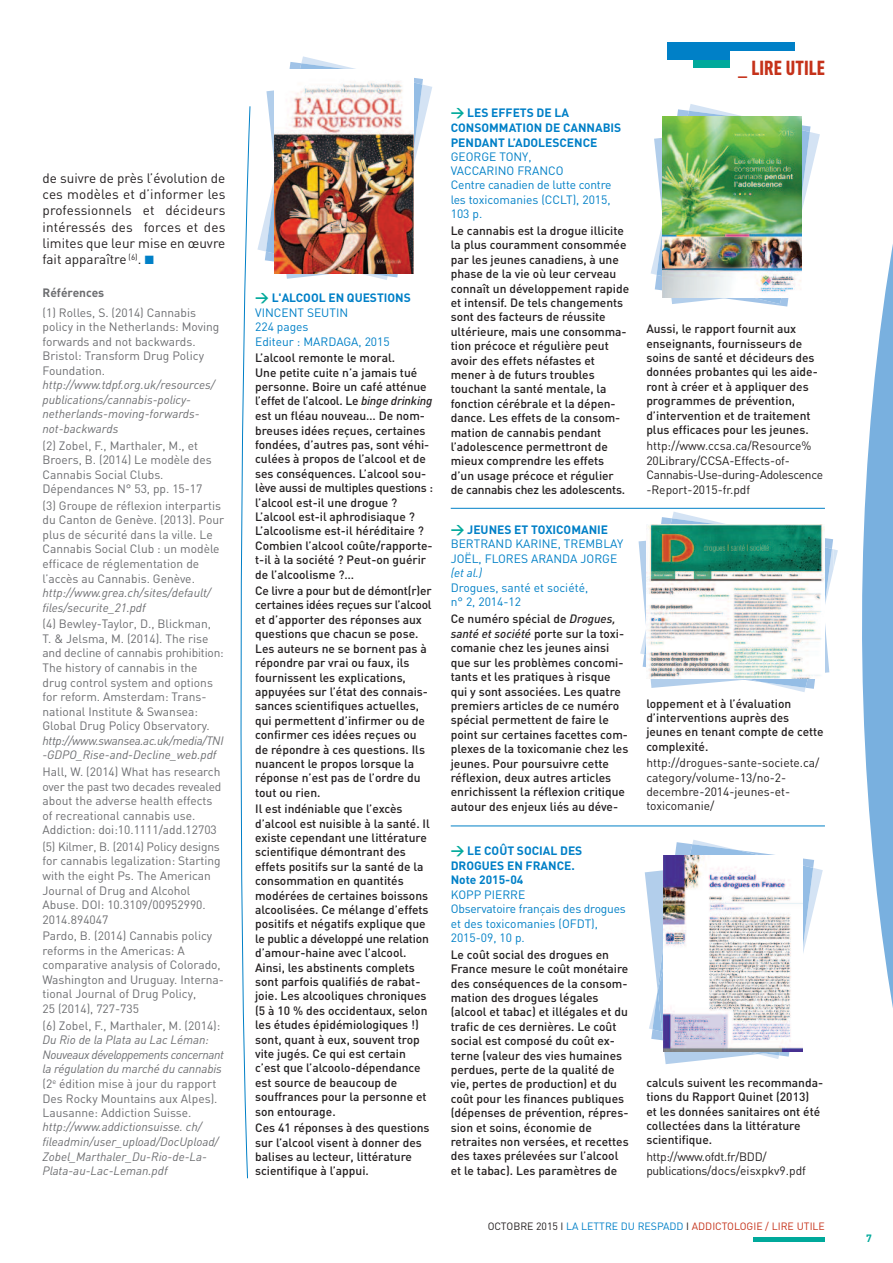
<style>
.page{position:relative;width:893px;height:1263px;background:#fff}
.page>*{position:absolute;margin:0;border:0;box-sizing:border-box;transform-origin:0 0}
.t1{font:700 condensed 21px "DIN Next LT Pro";color:#c5321a}
.t2{font:13.5px/16.4px "DIN";color:#231f20;text-align:justify}
.t3{font:500 12px/14.4px "DIN";color:#231f20}
.t4{font:12px/14.5px "DIN";color:#6c6d70}
.t5{font:italic 12px/14.5px "DINOT";color:#6c6d70}
.t6{font:12px/14.4px "DIN";color:#0080c7}
.t7{font:12px/14.4px "DIN";color:#231f20}
.t8{font:700 12px/14.7px "DIN";color:#0080c7}
.t9{font:12px/14.4px "DIN";letter-spacing:-.025em;color:#231f20}
.t10{font:700 12px "DIN";color:#6c6d70}
.t11{font:italic 12px "DINOT";color:#0080c7}
.t12{font:10.5px "DIN";color:#c5321a}
.t13{font:700 10.5px "DIN";color:#00a99b}
.s1{color:#0080c7}
.s2{font-weight:700;font-size:13.5px;color:#00a99b}
.s3{font-weight:700}
.s4{font-family:"DINOT";font-style:italic}
.s5{font-size:13.5px;color:#00a99b}
.s6{color:#231f20}
</style>
<div class="page">
<svg style="left:833px;top:244px;width:60px;height:764px"></svg>
<div style="left:753px;top:1237px;width:72px;height:5px;background:#00a99b"></div>
<svg style="left:240px;top:106px;width:11px;height:1073px"></svg>
<div style="left:693px;top:60px;width:123px;height:8px;background:#00a99b"></div>
<div style="left:668px;top:43px;width:127px;height:17px;background:#0080c7"></div>
<div style="left:730px;top:51px;width:100px;height:40px;background:#fff"></div>
<svg style="left:257px;top:56px;width:175px;height:224px"></svg>
<img style="left:275px;top:69px;width:138px;height:204px">
<svg style="left:651px;top:104px;width:169px;height:202px"></svg>
<img style="left:662px;top:116px;width:139px;height:181px">
<hr style="left:451px;top:508px;width:374px;height:1px;background:#0080c7">
<hr style="left:451px;top:825px;width:374px;height:1px;background:#0080c7">
<img style="left:833px;top:549px;width:5px;height:20px">
<svg style="left:639px;top:512px;width:194px;height:180px"></svg>
<img style="left:646px;top:524px;width:179px;height:154px">
<svg style="left:645px;top:840px;width:178px;height:224px"></svg>
<img style="left:663px;top:855px;width:139px;height:197px">
<p class="t2" style="left:43px;top:170px;width:184px">de suivre de près l’évolution de ces modèles et d’informer les professionnels et décideurs intéressés des forces et des limites que leur mise en œuvre fait apparaître <sup>(6)</sup>. <span class="s1">■</span></p>
<p class="t10" style="left:43px;top:286px;width:63px">Références</p>
<p class="t4" style="left:43px;top:305px;width:178px">(1) Rolles, S. (2014) Cannabis policy in the Netherlands: Moving forwards and not backwards.<br>Bristol: Transform Drug Policy<br>Foundation.</p>
<p class="t5" style="left:43px;top:379px;width:174px">http://www.tdpf.org.uk/resources/ publications/cannabis-policy&shy;netherlands-moving-forwards&shy;not-backwards</p>
<p class="t4" style="left:43px;top:438px;width:171px">(2) Zobel, F., Marthaler, M., et<br>Broers, B. (2014) Le modèle des<br>Cannabis Social Clubs.<br>Dépendances N° 53, pp. 15-17</p>
<p class="t4" style="left:43px;top:498px;width:183px">(3) Groupe de réflexion interpartis du Canton de Genève. (2013). Pour plus de sécurité dans la ville. Le<br>Cannabis Social Club : un modèle efficace de réglementation de l’accès au Cannabis. Genève.</p>
<p class="t5" style="left:43px;top:587px;width:170px">http://www.grea.ch/sites/default/ files/securite_21.pdf</p>
<p class="t4" style="left:43px;top:617px;width:183px">(4) Bewley-Taylor, D., Blickman,<br>T. &amp; Jelsma, M. (2014). The rise and decline of cannabis prohibition:<br>The history of cannabis in the drug control system and options for reform. Amsterdam: Trans&shy;national Institute &amp; Swansea:<br>Global Drug Policy Observatory.</p>
<p class="t5" style="left:43px;top:734px;width:183px">http://www.swansea.ac.uk/media/TNI -GDPO_Rise-and-Decline_web.pdf</p>
<p class="t4" style="left:43px;top:765px;width:180px">Hall, W. (2014) What has research over the past two decades revealed about the adverse health effects of recreational cannabis use.<br>Addiction: doi:10.1111/add.12703</p>
<p class="t4" style="left:43px;top:839px;width:180px">(5) Kilmer, B. (2014) Policy designs for cannabis legalization: Starting with the eight Ps. The American<br>Journal of Drug and Alcohol<br>Abuse. DOI: 10.3109/00952990.<br>2014.894047</p>
<p class="t4" style="left:43px;top:929px;width:183px">Pardo, B. (2014) Cannabis policy reforms in the Americas: A comparative analysis of Colorado,<br>Washington and Uruguay. Interna&shy;tional Journal of Drug Policy,<br>25 (2014), 727-735</p>
<p class="t4" style="left:43px;top:1018px;width:179px">(6) Zobel, F., Marthaler, M. (2014):</p>
<p class="t5" style="left:43px;top:1034px;width:183px">Du Rio de la Plata au Lac Léman:<br>Nouveaux développements concernant la régulation du marché du cannabis</p>
<p class="t4" style="left:43px;top:1076px;width:176px;text-align:justify">(2<sup>e</sup> édition mise à jour du rapport Des Rocky Mountains aux Alpes).<br>Lausanne: Addiction Suisse.</p>
<p class="t5" style="left:43px;top:1121px;width:178px">http://www.addictionsuisse. ch/ fileadmin/user_upload/DocUpload/ Zobel_Marthaler_Du-Rio-de-La-Plata-au-Lac-Leman.pdf</p>
<p class="t6" style="left:255px;top:290px;width:157px"><span class="s2">&gt;</span> <span class="s3">L'ALCOOL EN QUESTIONS<br></span>VINCENT SEUTIN<br>224 pages<br>Editeur : MARDAGA, 2015</p>
<p class="t3" style="left:255px;top:351px;width:179px">L’alcool remonte le moral.<br>Une petite cuite n’a jamais tué personne. Boire un café atténue l’effet de l’alcool. Le <span class="s4">binge drinking </span>est un fléau nouveau… De nom&shy;breuses idées reçues, certaines fondées, d’autres pas, sont véhi&shy;culées à propos de l’alcool et de ses conséquences. L’alcool sou&shy;lève aussi de multiples questions : l’alcool est-il une drogue ?<br>L’alcool est-il aphrodisiaque ?<br>L’alcoolisme est-il héréditaire ?<br>Combien l’alcool coûte/rapporte&shy;t-il à la société ? Peut-on guérir de l’alcoolisme ?…</p>
<p class="t3" style="left:255px;top:584px;width:178px">Ce livre a pour but de démont(r)er certaines idées reçues sur l’alcool et d’apporter des réponses aux questions que chacun se pose.<br>Les auteurs ne se bornent pas à répondre par vrai ou faux, ils fournissent les explications, appuyées sur l’état des connais&shy;sances scientifiques actuelles, qui permettent d’infirmer ou de confirmer ces idées reçues ou de répondre à ces questions. Ils nuancent le propos lorsque la réponse n’est pas de l’ordre du tout ou rien.</p>
<p class="t3" style="left:255px;top:802px;width:176px">Il est indéniable que l’excès d’alcool est nuisible à la santé. Il existe cependant une littérature scientifique démontrant des effets positifs sur la santé de la consommation en quantités modérées de certaines boissons alcoolisées. Ce mélange d’effets positifs et négatifs explique que le public a développé une relation d’amour-haine avec l’alcool.<br>Ainsi, les abstinents complets sont parfois qualifiés de rabat&shy;joie. Les alcooliques chroniques (5 à 10 % des occidentaux, selon les études épidémiologiques !) sont, quant à eux, souvent trop vite jugés. Ce qui est certain c’est que l’alcoolo-dépendance est source de beaucoup de souffrances pour la personne et son entourage.</p>
<p class="t3" style="left:255px;top:1121px;width:176px">Ces 41 réponses à des questions sur l’alcool visent à donner des balises au lecteur, littérature scientifique à l’appui.</p>
<p class="t8" style="left:451px;top:106px;width:172px"><span class="s5">&gt;</span> LES EFFETS DE LA<br>CONSOMMATION DE CANNABIS<br>PENDANT L’ADOLESCENCE</p>
<p class="t6" style="left:451px;top:149px;width:162px">GEORGE TONY,<br>VACCARINO FRANCO<br>Centre canadien de lutte contre les toxicomanies (CCLT), 2015,<br>103 p.</p>
<p class="t3" style="left:451px;top:224px;width:180px">Le cannabis est la drogue illicite la plus couramment consommée par les jeunes canadiens, à une phase de la vie où leur cerveau connaît un développement rapide et intensif. De tels changements sont des facteurs de réussite ultérieure, mais une consomma&shy;tion précoce et régulière peut avoir des effets néfastes et mener à de futurs troubles touchant la santé mentale, la fonction cérébrale et la dépen&shy;dance. Les effets de la consom&shy;mation de cannabis pendant l’adolescence permettront de mieux comprendre les effets d’un usage précoce et régulier de cannabis chez les adolescents.</p>
<p class="t6" style="left:451px;top:522px;width:174px"><span class="s2">&gt;</span> <span class="s3">JEUNES ET TOXICOMANIE<br></span>BERTRAND KARINE, TREMBLAY<br>JOËL, FLORES ARANDA JORGE</p>
<p class="t11" style="left:451px;top:569px;width:33px">(et al.)</p>
<p class="t6" style="left:451px;top:580px;width:139px">Drogues, santé et société, n° 2, 2014-12</p>
<p class="t3" style="left:451px;top:612px;width:179px">Ce numéro spécial de <span class="s4">Drogues, santé et société</span> porte sur la toxi&shy;comanie chez les jeunes ainsi que sur les problèmes concomi&shy;tants et les pratiques à risque qui y sont associées. Les quatre premiers articles de ce numéro spécial permettent de faire le point sur certaines facettes com&shy;plexes de la toxicomanie chez les jeunes. Pour poursuivre cette réflexion, deux autres articles enrichissent la réflexion critique autour des enjeux liés au déve-</p>
<p class="t8" style="left:451px;top:843px;width:133px"><span class="s5">&gt;</span> LE COÛT SOCIAL DES<br>DROGUES EN FRANCE.<br>Note 2015-04</p>
<p class="t6" style="left:451px;top:887px;width:177px">KOPP PIERRE<br>Observatoire français des drogues et des toxicomanies (OFDT),<br>2015-09, 10 p.</p>
<p class="t3" style="left:451px;top:947px;width:179px">Le coût social des drogues en<br>France mesure le coût monétaire des conséquences de la consom&shy;mation des drogues légales (alcool et tabac) et illégales et du trafic de ces dernières. Le coût social est composé du coût ex&shy;terne (valeur des vies humaines perdues, perte de la qualité de vie, pertes de production) et du coût pour les finances publiques (dépenses de prévention, répres&shy;sion et soins, économie de retraites non versées, et recettes des taxes prélevées sur l’alcool et le tabac). Les paramètres de</p>
<h1 class="t1" style="left:738px;top:61px;width:88px">_ LIRE UTILE</h1>
<p class="t3" style="left:646px;top:322px;width:173px">Aussi, le rapport fournit aux enseignants, fournisseurs de soins de santé et décideurs des données probantes qui les aide&shy;ront à créer et à appliquer des programmes de prévention, d’intervention et de traitement plus efficaces pour les jeunes.</p>
<p class="t7" style="left:646px;top:439px;width:178px">http://www.ccsa.ca/Resource%<br>20Library/CCSA-Effects-of-<br>Cannabis-Use-during-Adolescence -Report-2015-fr.pdf</p>
<p class="t3" style="left:646px;top:696px;width:179px">loppement et à l’évaluation d’interventions auprès des jeunes en tenant compte de cette complexité.</p>
<p class="t7" style="left:646px;top:756px;width:175px">http://drogues-sante-societe.ca/ category/volume-13/no-2- decembre-2014-jeunes-et&shy;toxicomanie/</p>
<p class="t3" style="left:646px;top:1075px;width:178px">calculs suivent les recommanda&shy;tions du Rapport Quinet (2013)<br>et les données sanitaires ont été collectées dans la littérature scientifique.</p>
<p class="t9" style="left:646px;top:1149px;width:161px">http://www.ofdt.fr/BDD/ publications/docs/eisxpkv9.pdf</p>
<p class="t12" style="left:488px;top:1220px;width:339px"><span class="s6">OCTOBRE 2015 I</span> <span class="s1">LA LETTRE DU RESPADD</span> <span class="s6">I</span> ADDICTOLOGIE / LIRE UTILE</p>
<p class="t13" style="left:866px;top:1232px;width:7px">7</p>
</div>
